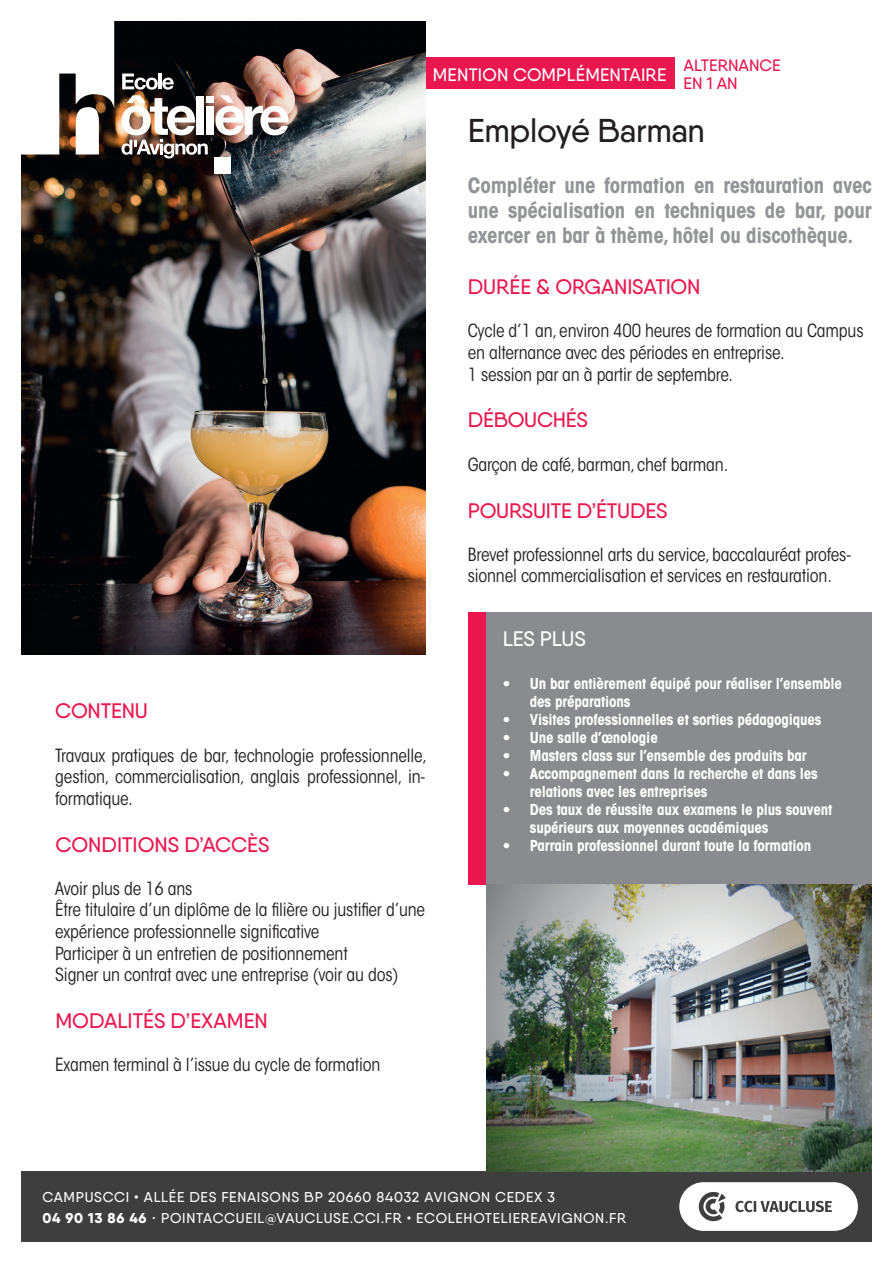
<style>
.page{position:relative;width:893px;height:1263px;background:#fff}
.page>*{position:absolute;margin:0;border:0;box-sizing:border-box;transform-origin:0 0}
.t1{font:500 33px "Qanelas";letter-spacing:-.01em;color:#231f20}
.t2{font:700 condensed 21px/25.2px "ITC Avant Garde Std";letter-spacing:-.01em;color:#939598;text-align:justify}
.t3{font:500 21px "Qanelas";letter-spacing:-.01em;color:#ea164f}
.t4{font:500 21px "Qanelas";letter-spacing:-.01em;color:#fff}
.t5{font:condensed 18px/21.6px "ITC Avant Garde Std";letter-spacing:-.01em;color:#231f20}
.t6{font:500 18px "Qanelas";letter-spacing:.01em;color:#fff}
.t7{font:500 16.5px/18px "Qanelas";color:#ea164f}
.t8{font:700 condensed 15px/18px "ITC Avant Garde Std";letter-spacing:-.01em;color:#fff}
.t9{font:500 14.25px/21px "Qanelas";letter-spacing:.05em;color:#fff}
.s1{font-family:"Qanelas Soft DEMO";font-weight:800}
.s2{font-weight:200}
</style>
<div class="page">
<div style="left:486px;top:612px;width:386px;height:421px;background:#898b8e"></div>
<div style="left:468px;top:612px;width:18px;height:272px;background:#ea164f"></div>
<div style="left:292px;top:57px;width:383px;height:32px;background:#ea164f"></div>
<img style="left:21px;top:21px;width:404px;height:634px">
<div style="left:206px;top:96px;width:8px;height:6px;background:#fff"></div>
<div style="left:206px;top:107px;width:8px;height:28px;background:#fff"></div>
<svg style="left:216px;top:95px;width:73px;height:40px"></svg>
<img style="left:121px;top:74px;width:87px;height:84px">
<svg style="left:21px;top:21px;width:93px;height:133px"></svg>
<div style="left:214px;top:157px;width:16px;height:16px;background:#fff"></div>
<div style="left:21px;top:1171px;width:851px;height:71px;background:#3e3e3f"></div>
<svg style="left:679px;top:1182px;width:179px;height:49px;background:#ddd"></svg>
<img style="left:486px;top:884px;width:386px;height:287px">
<p class="t7" style="left:684px;top:56px;width:99px">ALTERNANCE<br>EN 1 AN</p>
<h1 class="t1" style="left:468px;top:110px;width:239px">Employé Barman</h1>
<p class="t2" style="left:468px;top:172px;width:405px">Compléter une formation en restauration avec une spécialisation en techniques de bar, pour exercer en bar à thème, hôtel ou discothèque.</p>
<p class="t6" style="left:433px;top:63px;width:235px">MENTION COMPLÉMENTAIRE</p>
<p class="t3" style="left:55px;top:698px;width:94px">CONTENU</p>
<p class="t5" style="left:55px;top:744px;width:373px;text-align:justify">Travaux pratiques de bar, technologie professionnelle, gestion, commercialisation, anglais professionnel, in&shy;formatique.</p>
<p class="t3" style="left:55px;top:831px;width:216px">CONDITIONS D’ACCÈS</p>
<p class="t5" style="left:55px;top:878px;width:371px">Avoir plus de 16 ans<br>Être titulaire d’un diplôme de la filière ou justifier d’une expérience professionnelle significative<br>Participer à un entretien de positionnement<br>Signer un contrat avec une entreprise (voir au dos)</p>
<p class="t3" style="left:55px;top:1008px;width:214px">MODALITÉS D’EXAMEN</p>
<p class="t5" style="left:55px;top:1054px;width:327px">Examen terminal à l’issue du cycle de formation</p>
<p class="t3" style="left:468px;top:274px;width:234px">DURÉE &amp; ORGANISATION</p>
<p class="t5" style="left:468px;top:320px;width:397px">Cycle d’1 an, environ 400 heures de formation au Campus en alternance avec des périodes en entreprise.<br>1 session par an à partir de septembre.</p>
<p class="t3" style="left:468px;top:407px;width:122px">DÉBOUCHÉS</p>
<p class="t5" style="left:468px;top:453px;width:262px">Garçon de café, barman, chef barman.</p>
<p class="t3" style="left:468px;top:497px;width:201px">POURSUITE D’ÉTUDES</p>
<p class="t5" style="left:468px;top:543px;width:385px">Brevet professionnel arts du service, baccalauréat profes&shy;sionnel commercialisation et services en restauration.</p>
<p class="t4" style="left:503px;top:626px;width:85px">LES PLUS</p>
<p class="t8" style="left:530px;top:675px;width:314px;text-indent:-27px">• Un bar entièrement équipé pour réaliser l’ensemble des préparations</p>
<p class="t8" style="left:503px;top:711px;width:320px">• Visites professionnelles et sorties pédagogiques</p>
<p class="t8" style="left:503px;top:729px;width:156px">• Une salle d’œnologie</p>
<p class="t8" style="left:503px;top:747px;width:306px">• Masters class sur l’ensemble des produits bar</p>
<p class="t8" style="left:530px;top:765px;width:290px;text-indent:-27px">• Accompagnement dans la recherche et dans les relations avec les entreprises</p>
<p class="t8" style="left:530px;top:801px;width:304px;text-indent:-27px">• Des taux de réussite aux examens le plus souvent supérieurs aux moyennes académiques</p>
<p class="t8" style="left:503px;top:837px;width:310px">• Parrain professionnel durant toute la formation</p>
<p class="t9" style="left:43px;top:1186px;width:585px">CAMPUSCCI • ALLÉE DES FENAISONS BP 20660 84032 AVIGNON CEDEX 3<br><span class="s1">04 90 13 86 46</span> <span class="s2">•</span> POINTACCUEIL@VAUCLUSE.CCI.FR • ECOLEHOTELIEREAVIGNON.FR</p>
</div>
